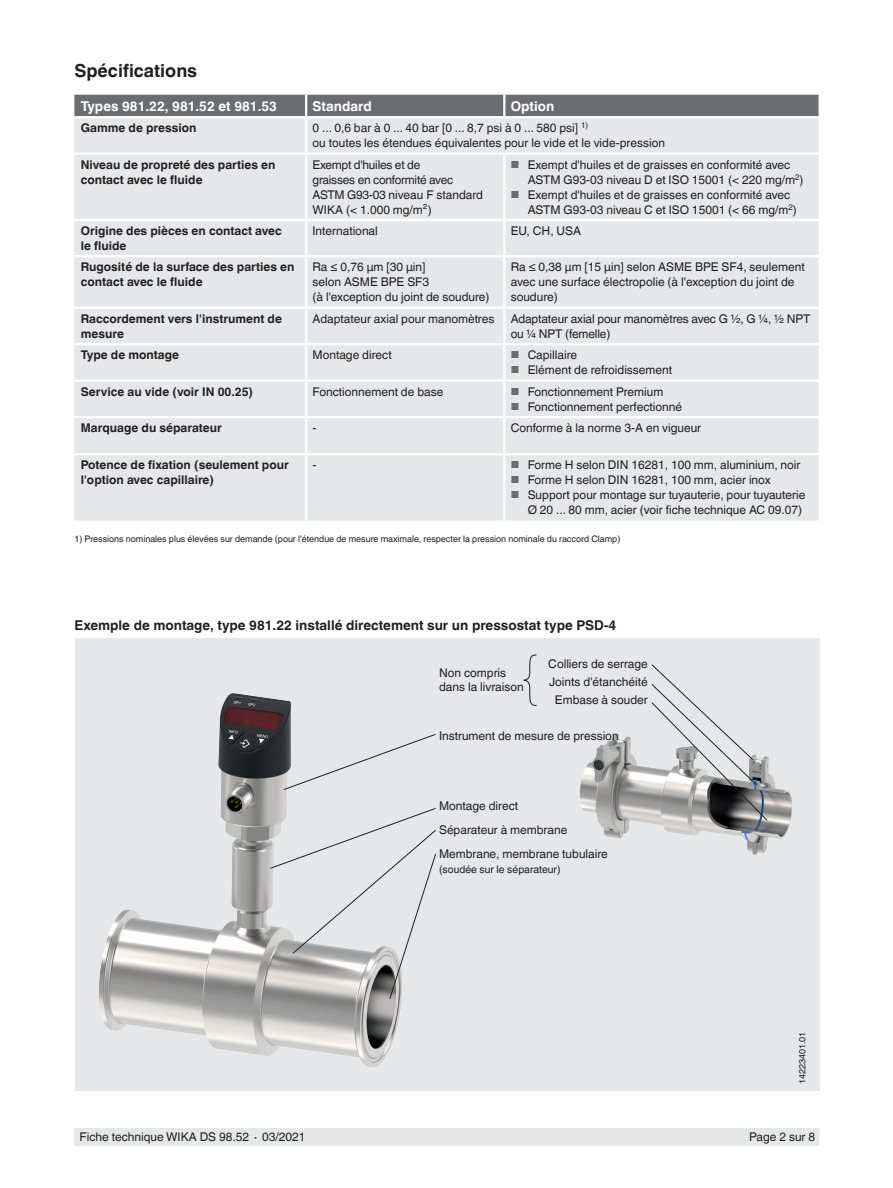
<style>
.page{position:relative;width:893px;height:1188px;background:#fff}
.page>*{position:absolute;margin:0;border:0;box-sizing:border-box;transform-origin:0 0}
.t1{font:700 18px "Helvetica World";color:#231f20}
.t2{font:700 13.5px "Helvetica World";color:#231f20}
.t3{font:700 13.5px "Helvetica World";color:#fff}
.t4{font:12px/15px "Helvetica World";color:#231f20}
.t5{font:700 12px/15px "Helvetica World";color:#231f20}
.t6{font:12px/15px "Helvetica World";letter-spacing:-.02em;color:#231f20}
.t7{font:10.5px "Helvetica World";color:#231f20}
.t8{font:9px "Helvetica World";color:#231f20}
.s1{font-size:10.2px;color:#6c6d70}
</style>
<div class="page">
<div style="left:75px;top:1128px;width:744px;height:17px;background:#e6e7e9"></div>
<div style="left:75px;top:638px;width:744px;height:453px;background:#e6e7e9"></div>
<img style="left:580px;top:735px;width:212px;height:120px">
<img style="left:99px;top:693px;width:303px;height:374px">
<div style="left:74px;top:95px;width:745px;height:21px;background:#6c6d70"></div>
<div style="left:74px;top:118px;width:745px;height:403px;background:#e6e7e9"></div>
<hr style="left:305px;top:95px;width:2px;height:21px;background:#fff">
<hr style="left:503px;top:95px;width:2px;height:21px;background:#fff">
<hr style="left:305px;top:118px;width:2px;height:34px;background:#fff">
<hr style="left:305px;top:345px;width:2px;height:35px;background:#fff">
<hr style="left:503px;top:345px;width:2px;height:35px;background:#fff">
<hr style="left:305px;top:382px;width:2px;height:34px;background:#fff">
<hr style="left:503px;top:382px;width:2px;height:34px;background:#fff">
<hr style="left:305px;top:418px;width:2px;height:35px;background:#fff">
<hr style="left:503px;top:418px;width:2px;height:35px;background:#fff">
<hr style="left:503px;top:155px;width:2px;height:64px;background:#fff">
<hr style="left:503px;top:221px;width:2px;height:34px;background:#fff">
<hr style="left:503px;top:257px;width:2px;height:50px;background:#fff">
<hr style="left:503px;top:309px;width:2px;height:34px;background:#fff">
<hr style="left:305px;top:455px;width:2px;height:66px;background:#fff">
<hr style="left:305px;top:155px;width:2px;height:64px;background:#fff">
<hr style="left:305px;top:221px;width:2px;height:34px;background:#fff">
<hr style="left:305px;top:257px;width:2px;height:50px;background:#fff">
<hr style="left:305px;top:309px;width:2px;height:34px;background:#fff">
<hr style="left:74px;top:152px;width:232px;height:3px;background:#fff">
<hr style="left:74px;top:219px;width:232px;height:2px;background:#fff">
<hr style="left:306px;top:219px;width:198px;height:2px;background:#fff">
<hr style="left:504px;top:219px;width:315px;height:2px;background:#fff">
<hr style="left:74px;top:255px;width:232px;height:2px;background:#fff">
<hr style="left:306px;top:255px;width:198px;height:2px;background:#fff">
<hr style="left:504px;top:255px;width:315px;height:2px;background:#fff">
<hr style="left:74px;top:307px;width:232px;height:2px;background:#fff">
<hr style="left:306px;top:307px;width:198px;height:2px;background:#fff">
<hr style="left:504px;top:307px;width:315px;height:2px;background:#fff">
<hr style="left:74px;top:343px;width:232px;height:2px;background:#fff">
<hr style="left:306px;top:343px;width:198px;height:2px;background:#fff">
<hr style="left:504px;top:343px;width:315px;height:2px;background:#fff">
<hr style="left:74px;top:380px;width:232px;height:2px;background:#fff">
<hr style="left:306px;top:380px;width:198px;height:2px;background:#fff">
<hr style="left:504px;top:380px;width:315px;height:2px;background:#fff">
<hr style="left:74px;top:416px;width:232px;height:2px;background:#fff">
<hr style="left:306px;top:416px;width:198px;height:2px;background:#fff">
<hr style="left:504px;top:416px;width:315px;height:2px;background:#fff">
<hr style="left:74px;top:453px;width:232px;height:2px;background:#fff">
<hr style="left:306px;top:453px;width:198px;height:2px;background:#fff">
<hr style="left:504px;top:453px;width:315px;height:2px;background:#fff">
<hr style="left:306px;top:152px;width:198px;height:3px;background:#fff">
<hr style="left:504px;top:152px;width:315px;height:3px;background:#fff">
<hr style="left:503px;top:455px;width:2px;height:66px;background:#fff">
<svg style="left:283px;top:734px;width:153px;height:56px"></svg>
<svg style="left:651px;top:664px;width:117px;height:157px"></svg>
<svg style="left:523px;top:654px;width:14px;height:52px"></svg>
<svg style="left:270px;top:808px;width:166px;height:191px"></svg>
<h1 class="t1" style="left:74px;top:60px;width:124px">Spécifications</h1>
<p class="t3" style="left:81px;top:98px;width:198px">Types 981.22, 981.52 et 981.53</p>
<p class="t3" style="left:313px;top:98px;width:61px">Standard</p>
<p class="t3" style="left:511px;top:98px;width:45px">Option</p>
<p class="t5" style="left:81px;top:121px;width:117px">Gamme de pression</p>
<p class="t4" style="left:313px;top:121px;width:354px">0 ... 0,6 bar à 0 ... 40 bar [0 ... 8,7 psi à 0 ... 580 psi] <sup>1)<br></sup>ou toutes les étendues équivalentes pour le vide et le vide-pression</p>
<p class="t5" style="left:81px;top:157px;width:196px">Niveau de propreté des parties en contact avec le fluide</p>
<p class="t6" style="left:313px;top:157px;width:172px">Exempt d'huiles et de<br>graisses en conformité avec<br>ASTM G93-03 niveau F standard<br>WIKA (&lt; 1.000 mg/m²)</p>
<p class="t4" style="left:528px;top:157px;width:277px;text-indent:-17px"><span class="s1">■</span> Exempt d'huiles et de graisses en conformité avec<br>ASTM G93-03 niveau D et ISO 15001 (&lt; 220 mg/m<sup>2</sup>)</p>
<p class="t4" style="left:528px;top:187px;width:271px;text-indent:-17px"><span class="s1">■</span> Exempt d'huiles et de graisses en conformité avec<br>ASTM G93-03 niveau C et ISO 15001 (&lt; 66 mg/m<sup>2</sup>)</p>
<p class="t5" style="left:81px;top:223px;width:203px">Origine des pièces en contact avec le fluide</p>
<p class="t4" style="left:313px;top:223px;width:67px">International</p>
<p class="t4" style="left:511px;top:223px;width:72px">EU, CH, USA</p>
<p class="t5" style="left:81px;top:260px;width:215px">Rugosité de la surface des parties en contact avec le fluide</p>
<p class="t4" style="left:313px;top:260px;width:179px">Ra ≤ 0,76 μm [30 μin]<br>selon ASME BPE SF3<br>(à l'exception du joint de soudure)</p>
<p class="t4" style="left:511px;top:260px;width:295px">Ra ≤ 0,38 μm [15 µin] selon ASME BPE SF4, seulement avec une surface électropolie (à l'exception du joint de soudure)</p>
<p class="t5" style="left:81px;top:311px;width:203px">Raccordement vers l'instrument de mesure</p>
<p class="t4" style="left:313px;top:311px;width:183px">Adaptateur axial pour manomètres</p>
<p class="t4" style="left:511px;top:311px;width:301px">Adaptateur axial pour manomètres avec G ½, G ¼, ½ NPT ou ¼ NPT (femelle)</p>
<p class="t5" style="left:81px;top:348px;width:100px">Type de montage</p>
<p class="t4" style="left:313px;top:348px;width:81px">Montage direct</p>
<p class="t4" style="left:511px;top:348px;width:68px"><span class="s1">■</span> Capillaire</p>
<p class="t4" style="left:511px;top:363px;width:163px"><span class="s1">■</span> Elément de refroidissement</p>
<p class="t5" style="left:81px;top:384px;width:174px">Service au vide (voir IN 00.25)</p>
<p class="t4" style="left:313px;top:384px;width:132px">Fonctionnement de base</p>
<p class="t4" style="left:511px;top:384px;width:154px"><span class="s1">■</span> Fonctionnement Premium</p>
<p class="t4" style="left:511px;top:399px;width:173px"><span class="s1">■</span> Fonctionnement perfectionné</p>
<p class="t5" style="left:81px;top:421px;width:143px">Marquage du séparateur</p>
<p class="t4" style="left:313px;top:421px;width:5px">-</p>
<p class="t4" style="left:511px;top:421px;width:192px">Conforme à la norme 3-A en vigueur</p>
<p class="t5" style="left:81px;top:458px;width:210px">Potence de fixation (seulement pour l'option avec capillaire)</p>
<p class="t4" style="left:313px;top:458px;width:5px">-</p>
<p class="t4" style="left:511px;top:458px;width:291px"><span class="s1">■</span> Forme H selon DIN 16281, 100 mm, aluminium, noir</p>
<p class="t4" style="left:511px;top:473px;width:261px"><span class="s1">■</span> Forme H selon DIN 16281, 100 mm, acier inox</p>
<p class="t4" style="left:511px;top:488px;width:296px;text-align:right"><span class="s1">■</span> Support pour montage sur tuyauterie, pour tuyauterie<br>Ø 20 ... 80 mm, acier (voir fiche technique AC 09.07)</p>
<p class="t8" style="left:74px;top:533px;width:547px">1) Pressions nominales plus élevées sur demande (pour l'étendue de mesure maximale, respecter la pression nominale du raccord Clamp)</p>
<p class="t2" style="left:74px;top:617px;width:543px">Exemple de montage, type 981.22 installé directement sur un pressostat type PSD-4</p>
<p class="t4" style="left:439px;top:666px;width:86px;line-height:13.5px">Non compris dans la livraison</p>
<p class="t4" style="left:548px;top:655px;width:101px;line-height:18px;text-align:center">Colliers de serrage<br>Joints d'étanchéité<br>Embase à souder</p>
<p class="t4" style="left:439px;top:728px;width:181px">Instrument de mesure de pression</p>
<p class="t4" style="left:439px;top:794px;width:170px;line-height:24px">Montage direct<br>Séparateur à membrane<br>Membrane, membrane tubulaire</p>
<p class="t7" style="left:439px;top:864px;width:123px">(soudée sur le séparateur)</p>
<p class="t8" style="left:797px;top:1084px;width:54px;rotate:-90deg">14223401.01</p>
<p class="t4" style="left:80px;top:1130px;width:227px">Fiche technique WIKA DS 98.52 ∙ 03/2021</p>
<p class="t4" style="left:749px;top:1130px;width:67px">Page 2 sur 8</p>
</div>
